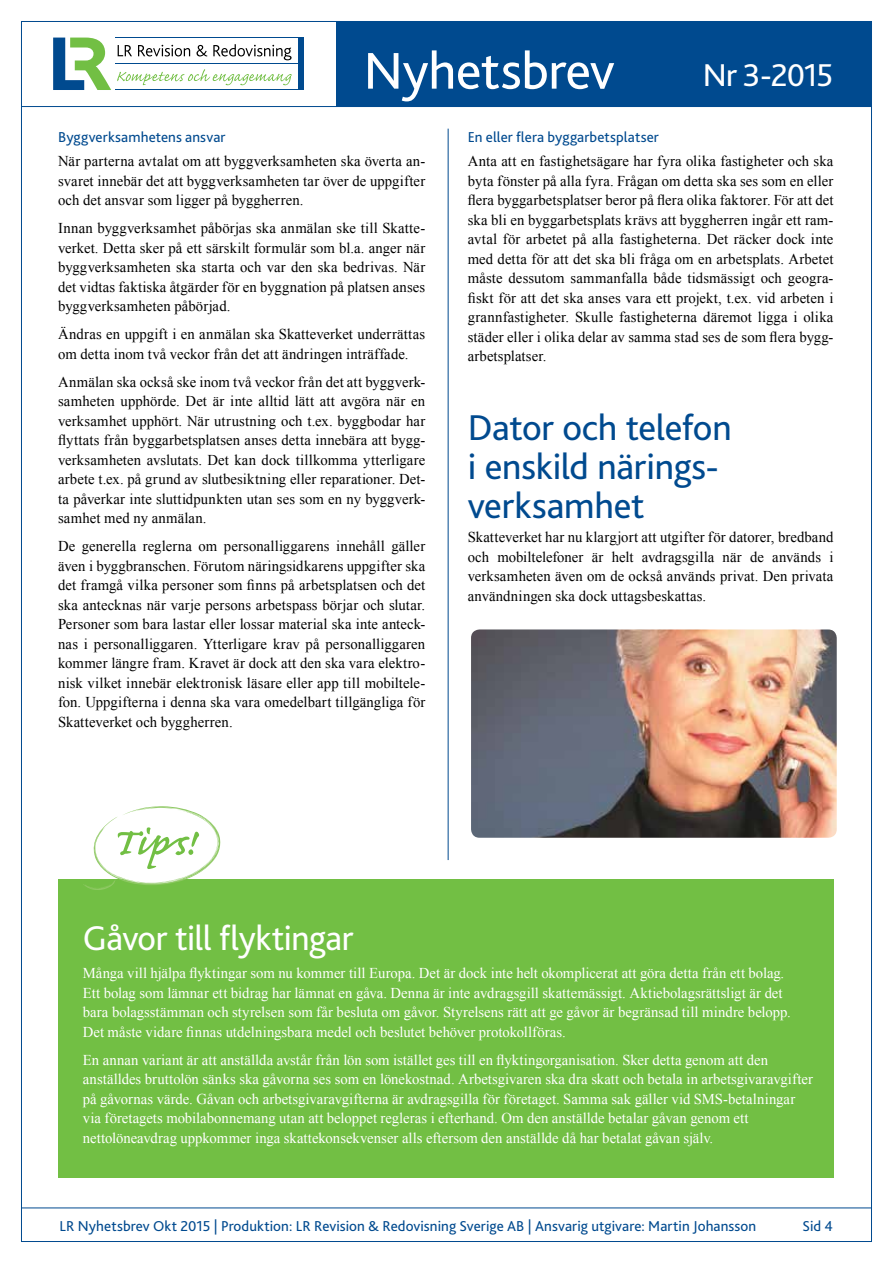
<style>
.page{position:relative;width:893px;height:1263px;background:#fff}
.page>*{position:absolute;margin:0;border:0;box-sizing:border-box;transform-origin:0 0}
.t1{font:54px "Bliss 2";letter-spacing:-.01em;color:#fff}
.t2{font:37.5px/39px "Bliss 2";letter-spacing:-.01em;color:#004a8f}
.t3{font:36px "Bliss 2";letter-spacing:-.015em;color:#fff}
.t4{font:33px "Bliss 2";letter-spacing:-.035em;color:#fff}
.t5{font:15px/19.5px "Times New Roman";letter-spacing:.01em;color:#000;text-align:justify}
.t6{font:15px/19.5px "Times New Roman";color:#fff}
.t7{font:15px "Bliss 2";letter-spacing:.005em;color:#004a8f}
</style>
<div class="page">
<hr style="left:21px;top:106px;width:851px;height:1px;background:#004a8f">
<div style="left:336px;top:21px;width:536px;height:85px;background:#004a8f"></div>
<hr style="left:21px;top:1208px;width:851px;height:1px;background:#004a8f">
<hr style="left:448px;top:129px;width:1px;height:731px;background:#004a8f">
<div style="left:58px;top:879px;width:775px;height:299px;background:#72bf44"></div>
<svg style="left:83px;top:806px;width:137px;height:84px"></svg>
<img style="left:471px;top:629px;width:366px;height:209px">
<svg style="left:118px;top:45px;width:14px;height:11px"></svg>
<svg style="left:138px;top:45px;width:52px;height:11px"></svg>
<svg style="left:197px;top:45px;width:10px;height:11px"></svg>
<svg style="left:213px;top:44px;width:79px;height:16px"></svg>
<div style="left:299px;top:38px;width:5px;height:52px;background:#004a8f"></div>
<svg style="left:53px;top:38px;width:58px;height:52px"></svg>
<hr style="left:115px;top:38px;width:188px;height:1px;background:#004a8f">
<hr style="left:115px;top:89px;width:188px;height:1px;background:#004a8f">
<hr style="left:115px;top:63px;width:188px;height:1px;background:#004a8f">
<svg style="left:117px;top:69px;width:175px;height:16px"></svg>
<h1 class="t1" style="left:364px;top:37px;width:253px">Nyhetsbrev</h1>
<h3 class="t4" style="left:703px;top:55px;width:132px">Nr 3-2015</h3>
<p class="t7" style="left:58px;top:128px;width:169px">Byggverksamhetens ansvar</p>
<p class="t5" style="left:58px;top:151px;width:369px">När parterna avtalat om att byggverksamheten ska överta an&shy;svaret innebär det att byggverksamheten tar över de uppgifter och det ansvar som ligger på byggherren.</p>
<p class="t5" style="left:58px;top:218px;width:369px">Innan byggverksamhet påbörjas ska anmälan ske till Skatte&shy;verket. Detta sker på ett särskilt formulär som bl.a. anger när byggverksamheten ska starta och var den ska bedrivas. När det vidtas faktiska åtgärder för en byggnation på platsen anses byggverksamheten påbörjad.</p>
<p class="t5" style="left:58px;top:324px;width:369px">Ändras en uppgift i en anmälan ska Skatteverket underrättas om detta inom två veckor från det att ändringen inträffade.</p>
<p class="t5" style="left:58px;top:372px;width:369px">Anmälan ska också ske inom två veckor från det att byggverk&shy;samheten upphörde. Det är inte alltid lätt att avgöra när en verksamhet upphört. När utrustning och t.ex. byggbodar har flyttats från byggarbetsplatsen anses detta innebära att bygg&shy;verksamheten avslutats. Det kan dock tillkomma ytterligare arbete t.ex. på grund av slutbesiktning eller reparationer. Det&shy;ta påverkar inte sluttidpunkten utan ses som en ny byggverk&shy;samhet med ny anmälan.</p>
<p class="t5" style="left:58px;top:536px;width:369px">De generella reglerna om personalliggarens innehåll gäller även i byggbranschen. Förutom näringsidkarens uppgifter ska det framgå vilka personer som finns på arbetsplatsen och det ska antecknas när varje persons arbetspass börjar och slutar.<br>Personer som bara lastar eller lossar material ska inte anteck&shy;nas i personalliggaren. Ytterligare krav på personalliggaren kommer längre fram. Kravet är dock att den ska vara elektro&shy;nisk vilket innebär elektronisk läsare eller app till mobiltele&shy;fon. Uppgifterna i denna ska vara omedelbart tillgängliga för Skatteverket och byggherren.</p>
<p class="t7" style="left:468px;top:128px;width:193px">En eller flera byggarbetsplatser</p>
<p class="t5" style="left:468px;top:151px;width:367px">Anta att en fastighetsägare har fyra olika fastigheter och ska byta fönster på alla fyra. Frågan om detta ska ses som en eller flera byggarbetsplatser beror på flera olika faktorer. För att det ska bli en byggarbetsplats krävs att byggherren ingår ett ram&shy;avtal för arbetet på alla fastigheterna. Det räcker dock inte med detta för att det ska bli fråga om en arbetsplats. Arbetet måste dessutom sammanfalla både tidsmässigt och geogra&shy;fiskt för att det ska anses vara ett projekt, t.ex. vid arbeten i grannfastigheter. Skulle fastigheterna däremot ligga i olika städer eller i olika delar av samma stad ses de som flera bygg&shy;arbetsplatser.</p>
<h2 class="t2" style="left:468px;top:407px;width:265px">Dator och telefon i enskild närings&shy;verksamhet</h2>
<p class="t5" style="left:468px;top:527px;width:367px">Skatteverket har nu klargjort att utgifter för datorer, bredband och mobiltelefoner är helt avdragsgilla när de används i verksamheten även om de också används privat. Den privata användningen ska dock uttagsbeskattas.</p>
<h3 class="t3" style="left:83px;top:916px;width:272px">Gåvor till flyktingar</h3>
<p class="t6" style="left:83px;top:963px;width:709px">Många vill hjälpa flyktingar som nu kommer till Europa. Det är dock inte helt okomplicerat att göra detta från ett bolag.<br>Ett bolag som lämnar ett bidrag har lämnat en gåva. Denna är inte avdragsgill skattemässigt. Aktiebolagsrättsligt är det bara bolagsstämman och styrelsen som får besluta om gåvor. Styrelsens rätt att ge gåvor är begränsad till mindre belopp.<br>Det måste vidare finnas utdelningsbara medel och beslutet behöver protokollföras.</p>
<p class="t6" style="left:83px;top:1050px;width:732px">En annan variant är att anställda avstår från lön som istället ges till en flyktingorganisation. Sker detta genom att den anställdes bruttolön sänks ska gåvorna ses som en lönekostnad. Arbetsgivaren ska dra skatt och betala in arbetsgivaravgifter på gåvornas värde. Gåvan och arbetsgivaravgifterna är avdragsgilla för företaget. Samma sak gäller vid SMS-betalningar via företagets mobilabonnemang utan att beloppet regleras i efterhand. Om den anställde betalar gåvan genom ett nettolöneavdrag uppkommer inga skattekonsekvenser alls eftersom den anställde då har betalat gåvan själv.</p>
<p class="t7" style="left:60px;top:1217px;width:698px">LR Nyhetsbrev Okt 2015 | Produktion: LR Revision &amp; Redovisning Sverige AB | Ansvarig utgivare: Martin Johansson</p>
<p class="t7" style="left:802px;top:1217px;width:32px">Sid 4</p>
</div>
